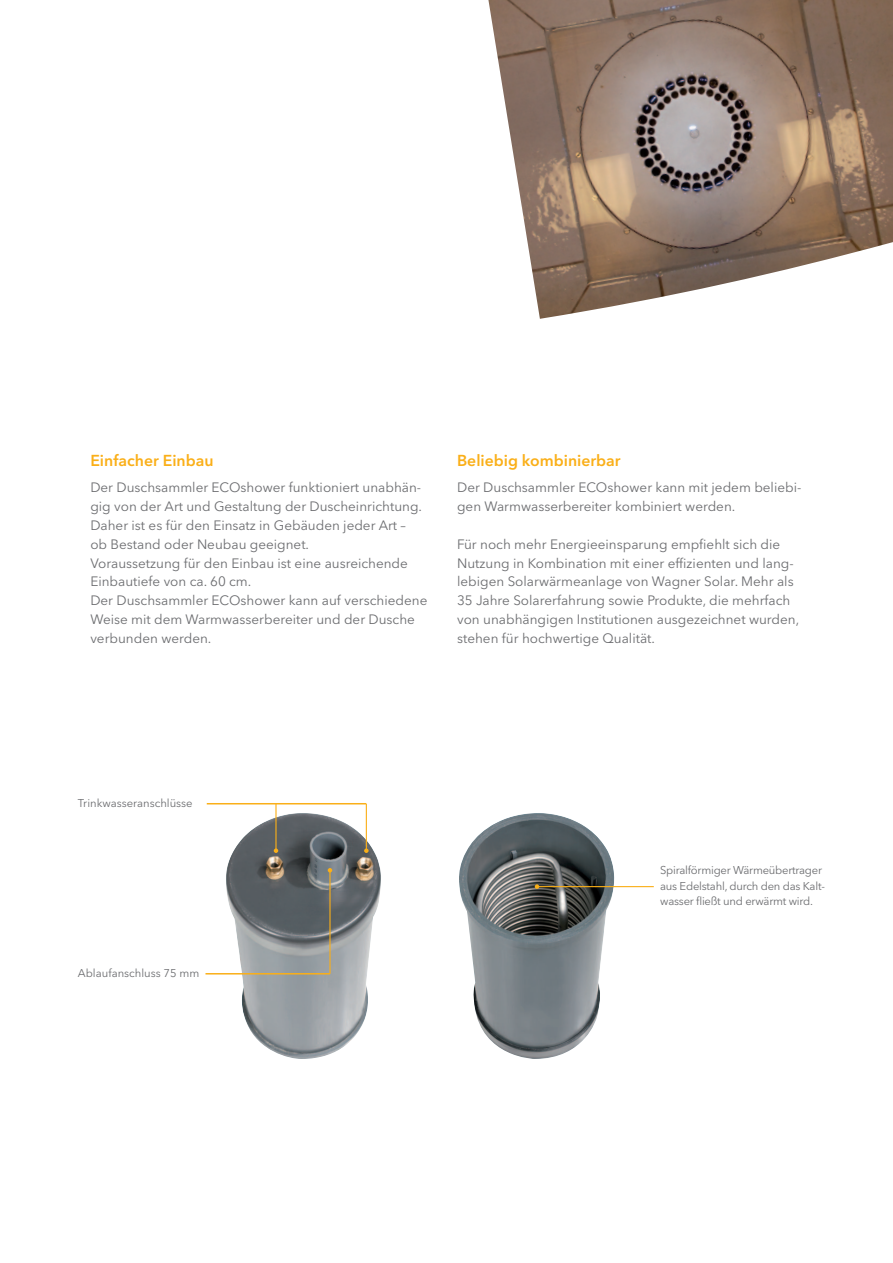
<style>
.page{position:relative;width:893px;height:1263px;background:#fff}
.page>*{position:absolute;margin:0;border:0;box-sizing:border-box;transform-origin:0 0}
.t1{font:600 15.75px "Avenir Next LT Pro";color:#faaf18}
.t2{font:13.5px/18.9px "Avenir Next LT Pro";color:#6c6d70}
.t3{font:11.25px/15.8px "Avenir Next LT Pro";letter-spacing:-.02em;color:#6c6d70}
.t4{font:11.25px "Avenir Next LT Pro";color:#6c6d70}
</style>
<div class="page">
<img style="left:226px;top:813px;width:155px;height:246px">
<img style="left:488px;top:0;width:405px;height:319px">
<img style="left:459px;top:813px;width:158px;height:246px">
<hr style="left:537px;top:886px;width:117px;height:1px;background:#faaf18">
<svg style="left:535px;top:884px;width:4px;height:5px"></svg>
<hr style="left:329px;top:870px;width:2px;height:104px;background:#faaf18">
<svg style="left:328px;top:868px;width:4px;height:4px"></svg>
<hr style="left:205px;top:973px;width:125px;height:1px;background:#faaf18">
<hr style="left:366px;top:804px;width:1px;height:47px;background:#faaf18">
<svg style="left:364px;top:848px;width:5px;height:5px"></svg>
<hr style="left:275px;top:804px;width:2px;height:47px;background:#faaf18">
<svg style="left:274px;top:848px;width:4px;height:5px"></svg>
<hr style="left:207px;top:803px;width:159px;height:1px;background:#faaf18">
<p class="t1" style="left:90px;top:450px;width:125px">Einfacher Einbau</p>
<p class="t2" style="left:90px;top:478px;width:339px">Der Duschsammler ECOshower funktioniert unabhän&shy;gig von der Art und Gestaltung der Duscheinrichtung.<br>Daher ist es für den Einsatz in Gebäuden jeder Art –<br>ob Bestand oder Neubau geeignet.<br>Voraussetzung für den Einbau ist eine ausreichende Einbautiefe von ca. 60 cm.<br>Der Duschsammler ECOshower kann auf verschiedene Weise mit dem Warmwasserbereiter und der Dusche verbunden werden.</p>
<p class="t1" style="left:457px;top:450px;width:165px">Beliebig kombinierbar</p>
<p class="t2" style="left:457px;top:478px;width:346px">Der Duschsammler ECOshower kann mit jedem beliebi&shy;gen Warmwasserbereiter kombiniert werden.</p>
<p class="t2" style="left:457px;top:534px;width:344px">Für noch mehr Energieeinsparung empfiehlt sich die Nutzung in Kombination mit einer effizienten und lang&shy;lebigen Solarwärmeanlage von Wagner Solar. Mehr als 35 Jahre Solarerfahrung sowie Produkte, die mehrfach von unabhängigen Institutionen ausgezeichnet wurden, stehen für hochwertige Qualität.</p>
<p class="t4" style="left:78px;top:796px;width:116px">Trinkwasseranschlüsse</p>
<p class="t4" style="left:78px;top:967px;width:123px">Ablaufanschluss 75 mm</p>
<p class="t3" style="left:660px;top:862px;width:166px">Spiralförmiger Wärmeübertrager aus Edelstahl, durch den das Kalt&shy;wasser fließt und erwärmt wird.</p>
</div>
